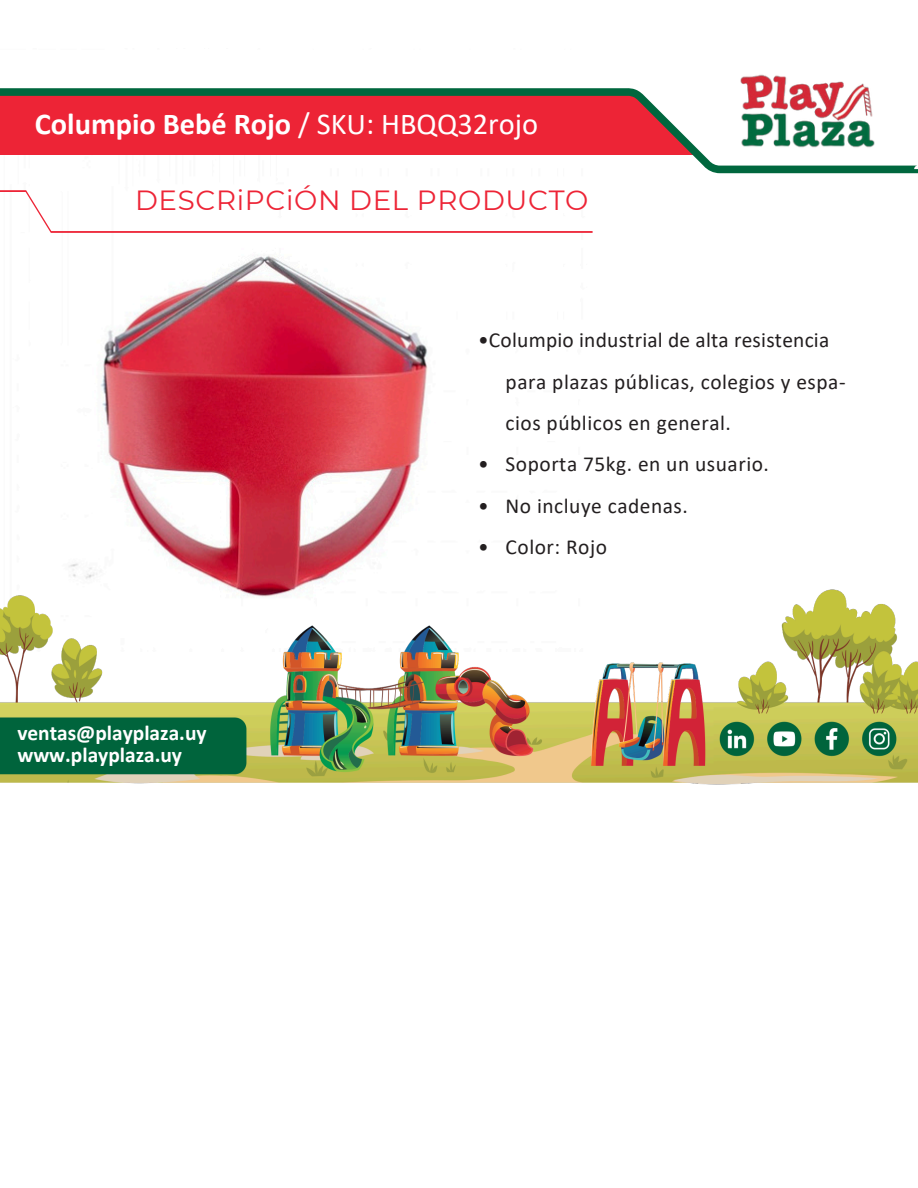
<style>
.page{position:relative;width:918px;height:1188px;background:#fff}
.page>*{position:absolute;margin:0;border:0;box-sizing:border-box;transform-origin:0 0}
.t1{font:700 30.45px "Calibri";color:#fff}
.t2{font:27.75px "Montserrat";letter-spacing:.025em;color:#ed2436}
.t3{font:21.45px/41.2px "Calibri";letter-spacing:.025em;color:#231f20}
.t4{font:700 21.45px/21.5px "Calibri";color:#fff}
.s1{font-weight:400}
</style>
<div class="page">
<img style="left:69px;top:255px;width:359px;height:327px">
<svg style="left:0;top:190px;width:593px;height:43px"></svg>
<svg style="left:0;top:88px;width:918px;height:85px;fill:#ed2436"></svg>
<img style="left:724px;top:74px;width:167px;height:77px">
<img style="left:0;top:582px;width:918px;height:203px">
<h2 class="t1" style="left:35px;top:111px;width:505px">Columpio Bebé Rojo <span class="s1">/ SKU: HBQQ32rojo</span></h2>
<h1 class="t2" style="left:135px;top:183px;width:455px">DESCRiPCiÓN DEL PRODUCTO</h1>
<p class="t4" style="left:17px;top:724px;width:191px">ventas@playplaza.uy www.playplaza.uy</p>
<p class="t3" style="left:478px;top:321px;width:353px">•Columpio industrial de alta resistencia</p>
<p class="t3" style="left:506px;top:363px;width:342px">para plazas públicas, colegios y espa&shy;cios públicos en general.<br>Soporta 75kg. en un usuario.<br>No incluye cadenas.<br>Color: Rojo</p>
<p class="t3" style="left:478px;top:445px;width:12px;text-align:justify">• • •</p>
</div>
